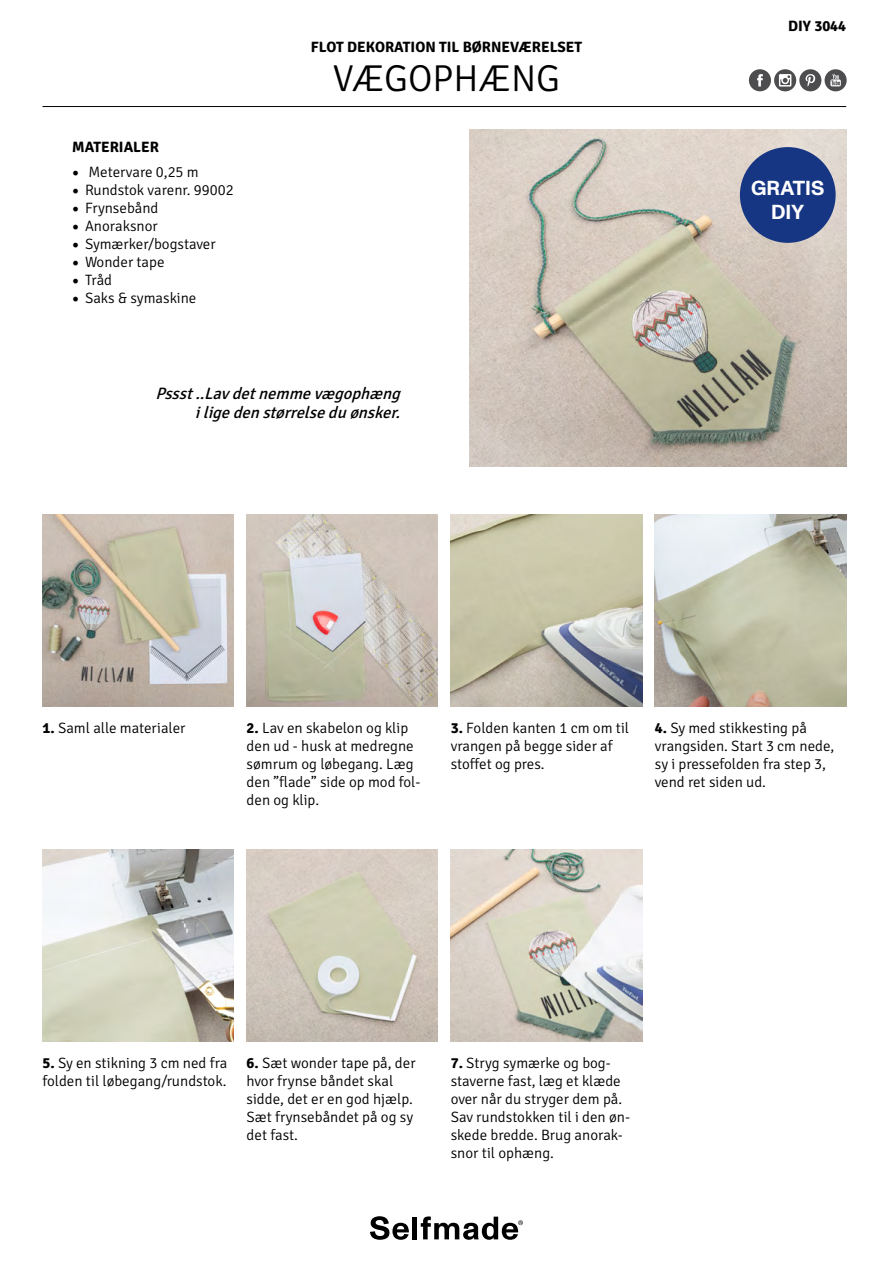
<style>
.page{position:relative;width:893px;height:1263px;background:#fff}
.page>*{position:absolute;margin:0;border:0;box-sizing:border-box;transform-origin:0 0}
.t1{font:300 37.5px "Signika";color:#000}
.t2{font:700 20.25px/23.7px "ABC Monument Grotesk";color:#fff;text-align:center}
.t3{font:italic 16.5px/19.8px "Signika";color:#000;text-align:right}
.t4{font:300 15px/18px "Signika";color:#000}
.t5{font:700 15px "Signika";color:#000}
.s1{font-family:"Minion Pro";font-weight:400;font-size:18px}
.s2{font-weight:700}
</style>
<div class="page">
<hr style="left:43px;top:106px;width:803px;height:1px;background:#000">
<div style="left:749px;top:69px;width:22px;height:22px;background:#4d4d4f;border-radius:50%"></div>
<svg style="left:757px;top:74px;width:6px;height:12px"></svg>
<div style="left:774px;top:69px;width:22px;height:22px;background:#4d4d4f;border-radius:50%"></div>
<svg style="left:779px;top:74px;width:12px;height:13px"></svg>
<div style="left:799px;top:69px;width:22px;height:22px;background:#4d4d4f;border-radius:50%"></div>
<svg style="left:805px;top:74px;width:10px;height:12px"></svg>
<div style="left:825px;top:69px;width:22px;height:22px;background:#4d4d4f;border-radius:50%"></div>
<svg style="left:830px;top:74px;width:11px;height:12px"></svg>
<img style="left:43px;top:515px;width:191px;height:191px">
<img style="left:247px;top:515px;width:191px;height:191px">
<img style="left:451px;top:515px;width:191px;height:191px">
<img style="left:655px;top:515px;width:191px;height:191px">
<img style="left:43px;top:850px;width:191px;height:191px">
<img style="left:247px;top:850px;width:191px;height:191px">
<img style="left:451px;top:850px;width:191px;height:191px">
<img style="left:469px;top:130px;width:377px;height:336px">
<div style="left:740px;top:147px;width:96px;height:96px;background:#163683;border-radius:50%"></div>
<svg style="left:370px;top:1216px;width:39px;height:24px"></svg>
<hr style="left:413px;top:1216px;width:4px;height:23px;background:#000">
<svg style="left:421px;top:1216px;width:102px;height:24px"></svg>
<p class="t5" style="left:311px;top:38px;width:273px">FLOT DEKORATION TIL BØRNEVÆRELSET</p>
<p class="t5" style="left:72px;top:138px;width:88px">MATERIALER</p>
<p class="t4" style="left:72px;top:163px;width:128px"><span class="s1">•</span> Metervare 0,25 m</p>
<p class="t4" style="left:72px;top:181px;width:163px"><span class="s1">•</span> Rundstok varenr. 99002</p>
<p class="t4" style="left:72px;top:199px;width:88px"><span class="s1">•</span> Frynsebånd</p>
<p class="t4" style="left:72px;top:217px;width:87px"><span class="s1">•</span> Anoraksnor</p>
<p class="t4" style="left:72px;top:235px;width:145px"><span class="s1">•</span> Symærker/bogstaver</p>
<p class="t4" style="left:72px;top:253px;width:94px"><span class="s1">•</span> Wonder tape</p>
<p class="t4" style="left:72px;top:271px;width:41px"><span class="s1">•</span> Tråd</p>
<p class="t4" style="left:72px;top:289px;width:126px"><span class="s1">•</span> Saks &amp; symaskine</p>
<h1 class="t1" style="left:333px;top:57px;width:229px">VÆGOPHÆNG</h1>
<p class="t3" style="left:155px;top:383px;width:251px">Pssst..Lavdetnemmevægophæng iligedenstørrelseduønsker.</p>
<p class="t5" style="left:788px;top:17px;width:59px">DIY 3044</p>
<h2 class="t2" style="left:751px;top:177px;width:75px">GRATIS<br>DIY</h2>
<p class="t4" style="left:43px;top:719px;width:144px"><span class="s2">1.</span> Saml alle materialer</p>
<p class="t4" style="left:247px;top:719px;width:175px"><span class="s2">2.</span> Lav en skabelon og klip den ud - husk at medregne sømrum og løbegang. Læg den ”flade” side op mod fol&shy;den og klip.</p>
<p class="t4" style="left:451px;top:719px;width:180px"><span class="s2">3.</span> Folden kanten 1 cm om til vrangen på begge sider af stoffet og pres.</p>
<p class="t4" style="left:655px;top:719px;width:181px"><span class="s2">4.</span> Sy med stikkesting på vrangsiden. Start 3 cm nede, sy i pressefolden fra step 3, vend ret siden ud.</p>
<p class="t4" style="left:43px;top:1054px;width:187px"><span class="s2">5.</span> Sy en stikning 3 cm ned fra folden til løbegang/rundstok.</p>
<p class="t4" style="left:247px;top:1054px;width:171px"><span class="s2">6.</span> Sæt wonder tape på, der hvor frynse båndet skal sidde, det er en god hjælp.<br>Sæt frynsebåndet på og sy det fast.</p>
<p class="t4" style="left:451px;top:1054px;width:181px"><span class="s2">7.</span> Stryg symærke og bog&shy;staverne fast, læg et klæde over når du stryger dem på.<br>Sav rundstokken til i den øn&shy;skede bredde. Brug anorak&shy;snor til ophæng.</p>
</div>
